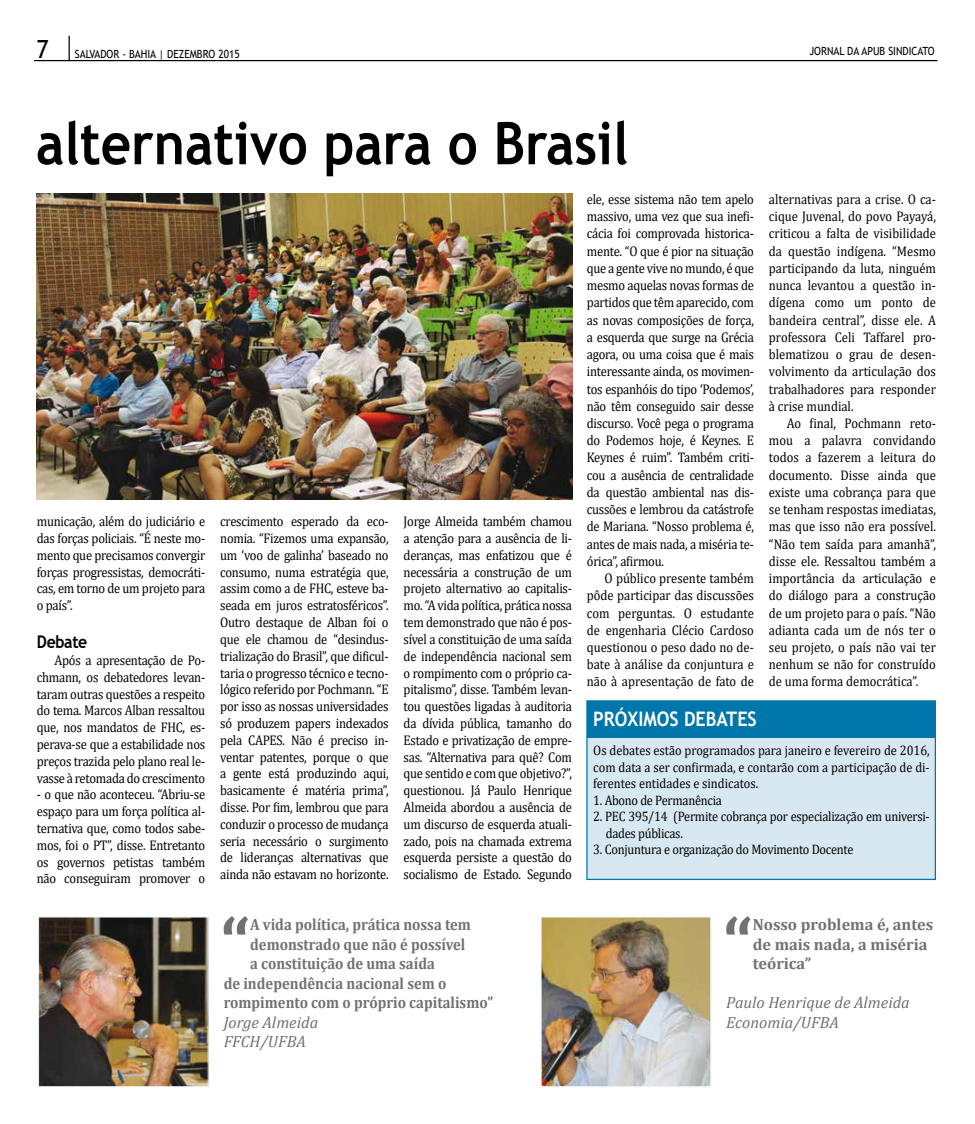
<style>
.page{position:relative;width:975px;height:1124px;background:#fff}
.page>*{position:absolute;margin:0;border:0;box-sizing:border-box;transform-origin:0 0}
.t1{font:700 74.75px "Cambria";color:#707172}
.t2{font:700 58.75px "Trebuchet MS";color:#000;scale:.9 1}
.t3{font:25px "Trebuchet MS";color:#000;scale:.9 1}
.t4{font:700 20px "Trebuchet MS";color:#fff;scale:.9 1}
.t5{font:700 17.5px "Trebuchet MS";color:#000;scale:.9 1}
.t6{font:700 16.25px "Cambria";color:#707172;scale:.9 1}
.t7{font:italic 16.25px/19.5px "Cambria";color:#707172}
.t8{font:700 16.25px/19.5px "Cambria";color:#707172}
.t9{font:14px/16.8px "Cambria";letter-spacing:-.02em;color:#000;text-align:justify;scale:.9 1}
.t10{font:13.75px/16.5px "Cambria";letter-spacing:-.02em;color:#000;text-align:justify;scale:.9 1}
.t11{font:11.25px "Trebuchet MS";color:#000;scale:.9 1}
</style>
<div class="page">
<hr style="left:34px;top:60px;width:903px;height:1px;background:#000">
<svg style="left:69px;top:36px;width:1px;height:24px"></svg>
<img style="left:40px;top:918px;width:167px;height:166px">
<div style="left:38px;top:916px;width:171px;height:170px;border:1px solid #ebf6fc"></div>
<img style="left:542px;top:918px;width:167px;height:166px">
<div style="left:540px;top:916px;width:171px;height:170px;border:1px solid #ebf6fc"></div>
<img style="left:37px;top:193px;width:535px;height:307px">
<div style="left:586px;top:700px;width:349px;height:179px;background:#d8e8f2"></div>
<div style="left:587px;top:700px;width:348px;height:37px;background:#0076ab"></div>
<h3 class="t3" style="left:37px;top:34px;width:15px">7</h3>
<p class="t11" style="left:75px;top:46px;width:184px">SALVADOR - BAHIA | DEZEMBRO 2015</p>
<p class="t11" style="left:809px;top:44px;width:99px">JORNAL DA APUB SINDI</p>
<p class="t11" style="left:911px;top:44px;width:26px">CATO</p>
<h2 class="t2" style="left:36px;top:107px;width:659px">alternativo para o Brasil</h2>
<p class="t9" style="left:37px;top:513px;width:188px">municação, além do judiciário e das forças policiais. “É neste mo&shy;mento que precisamos convergir forças progressistas, democráti&shy;cas, em torno de um projeto para o país”.</p>
<p class="t5" style="left:37px;top:631px;width:58px">Debate</p>
<p class="t9" style="left:37px;top:651px;width:188px;text-indent:18px">Após a apresentação de Po&shy;chmann, os debatedores levan&shy;taram outras questões a respeito do tema. Marcos Alban ressaltou que, nos mandatos de FHC, es&shy;perava-se que a estabilidade nos preços trazida pelo plano real le&shy;vasse à retomada do crescimento</p>
<p class="t9" style="left:37px;top:786px;width:188px">- o que não aconteceu. “Abriu-se espaço para um força política al&shy;ternativa que, como todos sabe&shy;mos, foi o PT”, disse. Entretanto os governos petistas também não conseguiram promover o</p>
<p class="t9" style="left:220px;top:513px;width:189px">crescimento esperado da eco&shy;nomia. “Fizemos uma expansão, um ‘voo de galinha’ baseado no consumo, numa estratégia que, assim como a de FHC, esteve ba&shy;seada em juros estratosféricos”.<br>Outro destaque de Alban foi o que ele chamou de “desindus&shy;trialização do Brasil”, que dificul&shy;taria o progresso técnico e tecno&shy;lógico referido por Pochmann. “E por isso as nossas universidades só produzem papers indexados pela CAPES. Não é preciso in&shy;ventar patentes, porque o que a gente está produzindo aqui, basicamente é matéria prima”, disse. Por fim, lembrou que para conduzir o processo de mudança seria necessário o surgimento de lideranças alternativas que ainda não estavam no horizonte.</p>
<p class="t9" style="left:403px;top:513px;width:188px">Jorge Almeida também chamou a atenção para a ausência de li&shy;deranças, mas enfatizou que é necessária a construção de um projeto alternativo ao capitalis&shy;mo. “A vida política, prática nossa tem demonstrado que não é pos&shy;sível a constituição de uma saída de independência nacional sem o rompimento com o próprio ca&shy;pitalismo”, disse. Também levan&shy;tou questões ligadas à auditoria da dívida pública, tamanho do Estado e privatização de empre&shy;sas. “Alternativa para quê? Com que sentido e com que objetivo?”, questionou. Já Paulo Henrique Almeida abordou a ausência de um discurso de esquerda atuali&shy;zado, pois na chamada extrema esquerda persiste a questão do socialismo de Estado. Segundo</p>
<h1 class="t1" style="left:220px;top:890px;width:31px">“</h1>
<p class="t6" style="left:250px;top:912px;width:247px">A vida política, prática nossa tem</p>
<p class="t6" style="left:250px;top:932px;width:241px">demonstrado que não é possível</p>
<p class="t6" style="left:250px;top:951px;width:207px">a constituição de uma saída</p>
<p class="t6" style="left:224px;top:971px;width:249px">de independência nacional sem o</p>
<p class="t6" style="left:224px;top:990px;width:301px">rompimento com o próprio capitalismo”</p>
<p class="t7" style="left:224px;top:1011px;width:96px">Jorge Almeida<br>FFCH/UFBA</p>
<p class="t9" style="left:587px;top:190px;width:187px;line-height:17.2px">ele, esse sistema não tem apelo massivo, uma vez que sua inefi&shy;cácia foi comprovada historica&shy;mente. “O que é pior na situação que a gente vive no mundo, é que mesmo aquelas novas formas de partidos que têm aparecido, com as novas composições de força, a esquerda que surge na Grécia agora, ou uma coisa que é mais interessante ainda, os movimen&shy;tos espanhóis do tipo ‘Podemos’, não têm conseguido sair desse discurso. Você pega o programa do Podemos hoje, é Keynes. E Keynes é ruim”. Também criti&shy;cou a ausência de centralidade da questão ambiental nas dis&shy;cussões e lembrou da catástrofe de Mariana. “Nosso problema é, antes de mais nada, a miséria te&shy;órica”, afirmou.</p>
<p class="t9" style="left:587px;top:569px;width:187px;line-height:17.2px;text-indent:18px">O público presente também pôde participar das discussões com perguntas. O estudante de engenharia Clécio Cardoso questionou o peso dado no de&shy;bate à análise da conjuntura e não à apresentação de fato de</p>
<h3 class="t4" style="left:593px;top:706px;width:114px">PRÓXIMOS DEBATES</h3>
<p class="t9" style="left:768px;top:190px;width:187px;line-height:17.2px">alternativas para a crise. O ca&shy;cique Juvenal, do povo Payayá, criticou a falta de visibilidade da questão indígena. “Mesmo participando da luta, ninguém nunca levantou a questão in&shy;dígena como um ponto de bandeira central”, disse ele. A professora Celi Taffarel pro&shy;blematizou o grau de desen&shy;volvimento da articulação dos trabalhadores para responder à crise mundial.</p>
<p class="t9" style="left:768px;top:414px;width:187px;line-height:17.2px;text-indent:18px">Ao final, Pochmann reto&shy;mou a palavra convidando todos a fazerem a leitura do documento. Disse ainda que existe uma cobrança para que se tenham respostas imediatas, mas que isso não era possível. “Não tem saída para amanhã”, disse ele. Ressaltou também a importância da articulação e do diálogo para a construção de um projeto para o país. “Não adianta cada um de nós ter o seu projeto, o país não vai ter nenhum se não for construído de uma forma democrática”.</p>
<p class="t10" style="left:593px;top:742px;width:375px">Os debates estão programados para janeiro e fevereiro de 2016, com data a ser confirmada, e contarão com a participação de di&shy;ferentes entidades e sindicatos.</p>
<p class="t10" style="left:593px;top:791px;width:144px">1. Abono de Permanência</p>
<p class="t10" style="left:605px;top:808px;width:361px;text-indent:-12px">2. PEC 395/14 (Permite cobrança por especialização em universi&shy;dades públicas.</p>
<p class="t10" style="left:593px;top:841px;width:290px">3. Conjuntura e organização do Movimento Docente</p>
<h1 class="t1" style="left:723px;top:890px;width:31px">“</h1>
<p class="t8" style="left:752px;top:914px;width:182px">Nosso problema é, antes de mais nada, a miséria teórica”</p>
<p class="t7" style="left:726px;top:991px;width:185px">Paulo Henrique de Almeida<br>Economia/UFBA</p>
</div>
